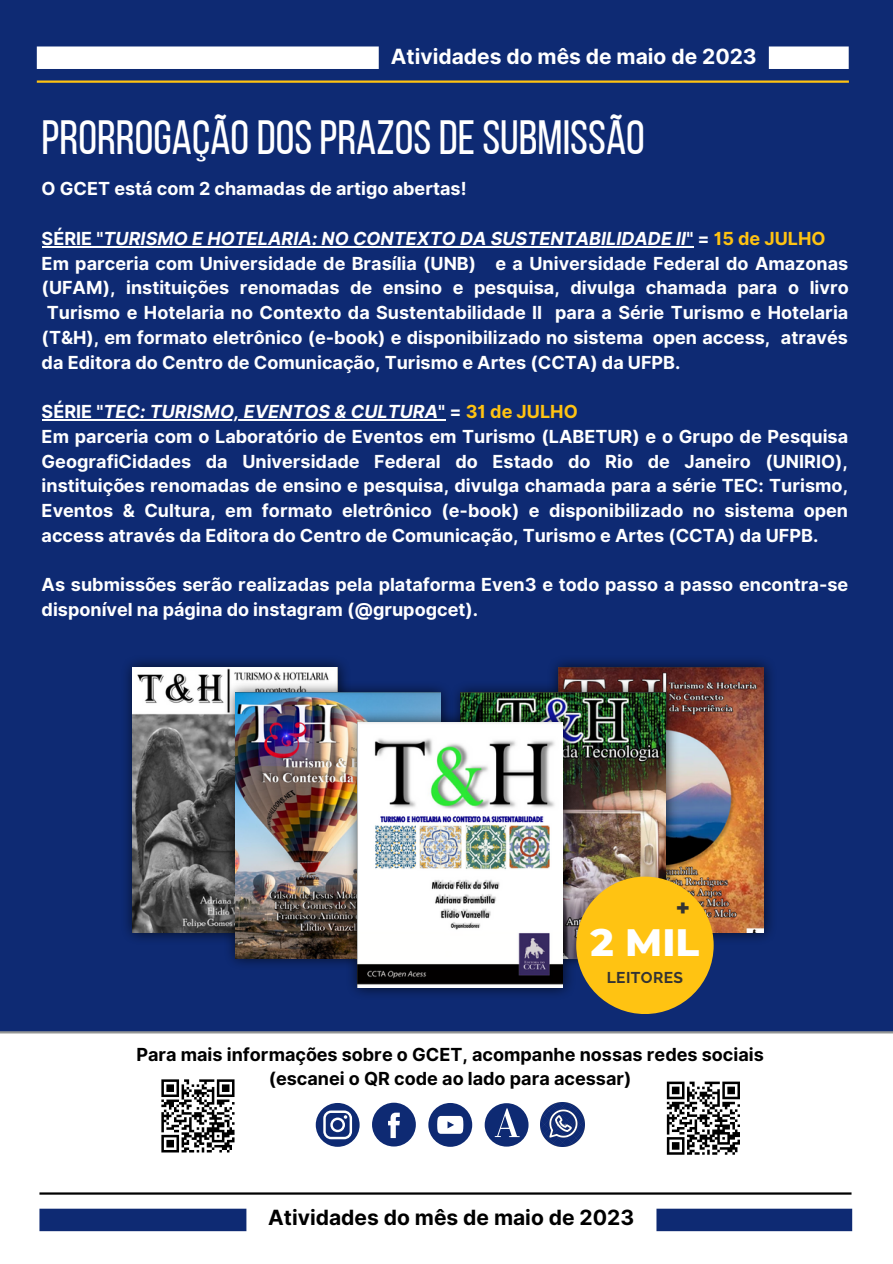
<style>
.page{position:relative;width:893px;height:1264px;background:#fff}
.page>*{position:absolute;margin:0;border:0;box-sizing:border-box;transform-origin:0 0}
.t1{font:48px "Bebas Neue";color:#fff}
.t2{font:800 39px "Montserrat";color:#fff}
.t3{font:800 23.4px "Montserrat";color:#333}
.t4{font:700 21px "Inter";color:#fff}
.t5{font:700 21px "Inter";color:#000}
.t6{font:700 18px/24.8px "Inter";color:#fff;text-align:justify}
.t7{font:italic 700 18px "Inter";color:#fff}
.t8{font:700 18px "Inter";color:#000}
.t9{font:700 15.6px "Raleway";letter-spacing:.025em;color:#333}
.s1{font-style:normal}
.s2{font-style:normal;color:#ffc312}
</style>
<div class="page">
<div style="left:0;top:0;width:892px;height:1032px;background:#0e2a73"></div>
<div style="left:37px;top:46px;width:342px;height:23px;background:#fff"></div>
<div style="left:768px;top:46px;width:80px;height:23px;background:#fff"></div>
<hr style="left:37px;top:80px;width:811px;height:3px;background:#ffc312">
<img style="left:126px;top:660px;width:220px;height:280px">
<img style="left:132px;top:667px;width:205px;height:265px">
<img style="left:223px;top:680px;width:225px;height:285px">
<img style="left:235px;top:692px;width:205px;height:266px">
<img style="left:552px;top:660px;width:220px;height:285px">
<img style="left:558px;top:667px;width:205px;height:265px">
<img style="left:455px;top:680px;width:224px;height:288px">
<img style="left:460px;top:692px;width:205px;height:266px">
<img style="left:346px;top:709px;width:230px;height:286px">
<img style="left:357px;top:722px;width:205px;height:265px">
<div style="left:576px;top:876px;width:137px;height:138px;background:#ffc312;border-radius:50%"></div>
<hr style="left:42px;top:246px;width:61px;height:1px;background:#fff">
<hr style="left:103px;top:246px;width:583px;height:1px;background:#fff">
<hr style="left:42px;top:419px;width:61px;height:1px;background:#fff">
<hr style="left:103px;top:419px;width:335px;height:1px;background:#fff">
<div style="left:39px;top:1208px;width:207px;height:23px;background:#0e2a73"></div>
<div style="left:656px;top:1208px;width:196px;height:23px;background:#0e2a73"></div>
<hr style="left:39px;top:1192px;width:812px;height:2px;background:#000">
<hr style="left:0;top:1031px;width:892px;height:2px;background:#949695">
<svg style="left:666px;top:1081px;width:73px;height:73px"></svg>
<svg style="left:372px;top:1102px;width:44px;height:44px"></svg>
<svg style="left:428px;top:1103px;width:44px;height:43px"></svg>
<svg style="left:484px;top:1103px;width:44px;height:43px"></svg>
<svg style="left:316px;top:1103px;width:43px;height:43px"></svg>
<img style="left:540px;top:1102px;width:44px;height:44px">
<svg style="left:161px;top:1079px;width:73px;height:72px"></svg>
<p class="t4" style="left:391px;top:44px;width:367px">Atividades do mês de maio de 2023</p>
<p class="t1" style="left:42px;top:118px;width:604px">PRORROGAÇÃODOSPRAZOSDESUBMISSÃO</p>
<p class="t6" style="left:42px;top:176px;width:426px">O GCET está com 2 chamadas de artigo abertas!</p>
<p class="t7" style="left:42px;top:228px;width:785px"><span class="s1">SÉRIE "</span>TURISMO E HOTELARIA: NO CONTEXTO DA SUSTENTABILIDADE II<span class="s1">" =</span> <span class="s2">15 de JULHO</span></p>
<p class="t6" style="left:42px;top:251px;width:808px">Em parceria com Universidade de Brasília (UNB) e a Universidade Federal do Amazonas (UFAM), instituições renomadas de ensino e pesquisa, divulga chamada para o livro Turismo e Hotelaria no Contexto da Sustentabilidade II para a Série Turismo e Hotelaria (T&amp;H), em formato eletrônico (e-book) e disponibilizado no sistema open access, através da Editora do Centro de Comunicação, Turismo e Artes (CCTA) da UFPB.</p>
<p class="t7" style="left:42px;top:401px;width:537px"><span class="s1">SÉRIE "</span>TEC: TURISMO, EVENTOS &amp; CULTURA<span class="s1">" =</span> <span class="s2">31 de JULHO</span></p>
<p class="t6" style="left:42px;top:424px;width:808px">Em parceria com o Laboratório de Eventos em Turismo (LABETUR) e o Grupo de Pesquisa GeografiCidades da Universidade Federal do Estado do Rio de Janeiro (UNIRIO), instituições renomadas de ensino e pesquisa, divulga chamada para a série TEC: Turismo, Eventos &amp; Cultura, em formato eletrônico (e-book) e disponibilizado no sistema open access através da Editora do Centro de Comunicação, Turismo e Artes (CCTA) da UFPB.</p>
<p class="t6" style="left:42px;top:572px;width:808px">As submissões serão realizadas pela plataforma Even3 e todo passo a passo encontra-se disponível na página do instagram (@grupogcet).</p>
<p class="t3" style="left:675px;top:893px;width:16px">+</p>
<p class="t2" style="left:590px;top:918px;width:110px">2 MIL</p>
<p class="t9" style="left:606px;top:968px;width:78px">LEITORES</p>
<p class="t8" style="left:136px;top:1043px;width:629px">Para mais informações sobre o GCET, acompanhe nossas redes sociais</p>
<p class="t8" style="left:269px;top:1067px;width:364px">(escanei o QR code ao lado para acessar)</p>
<p class="t5" style="left:268px;top:1205px;width:367px">Atividades do mês de maio de 2023</p>
</div>
